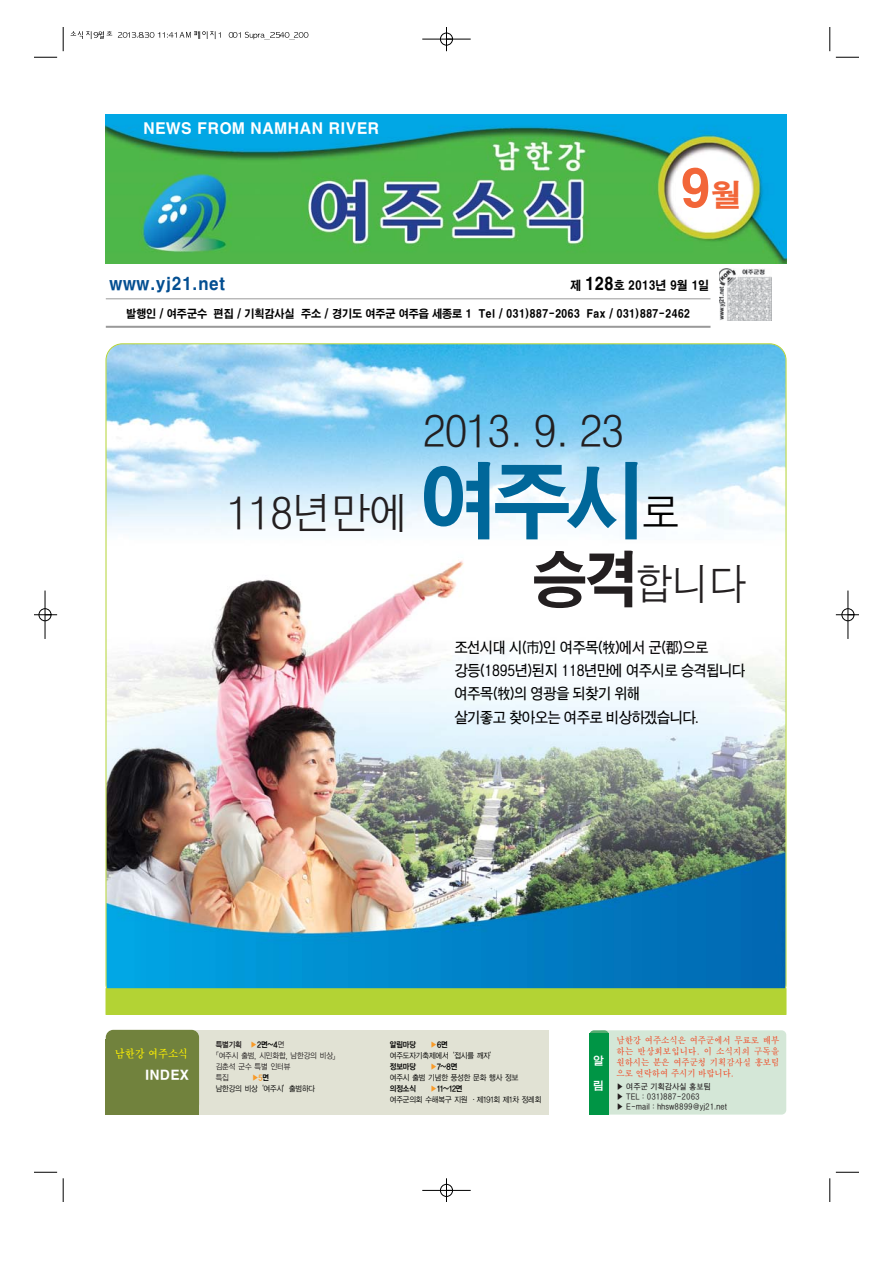
<style>
.page{position:relative;width:893px;height:1263px;background:#fff}
.page>*{position:absolute;margin:0;border:0;box-sizing:border-box;transform-origin:0 0}
.t1{font:50.4px "HY Go Thic Extra KS Cpc EUC H";color:#f26639}
.t2{font:43.35px "HY Go Thic Medium KS Cpc EUC H";letter-spacing:-.06em;color:#231f20;scale:.95 1}
.t3{font:43.35px "HY Go Thic Medium KS Cpc EUC H";letter-spacing:-.06em;color:#231f20;scale:.9 1}
.t4{font:17.1px "HY Go Thic Extra KS Cpc EUC H";color:#034e91;scale:.95 1}
.t5{font:15.15px/23.2px "HY Go Thic Bold KS Cpc EUC H";letter-spacing:-.06em;color:#000;scale:.9 1}
.t6{font:15.15px "HY Go Thic Extra KS Cpc EUC H";color:#fff}
.t7{font:13.05px "HY Go Thic Extra KS Cpc EUC H";color:#fff}
.t8{font:12.15px "HY Go Thic Extra KS Cpc EUC H";color:#000;scale:.9 1}
.t9{font:11.1px "HY Go Thic Extra KS Cpc EUC H";letter-spacing:-.005em;color:#000;scale:.91 1}
.t10{font:11.1px "HY Myeong Jo Bold KS Cpc EUC H";color:#fff200;scale:.9 1}
.t11{font:11.1px "HY Te Go Thic Bold KS Cpc EUC H";color:#fff}
.t12{font:9px/11.1px "HY Myeong Jo Bold KS Cpc EUC H";color:#ee512e;text-align:justify;scale:.9 1}
.t13{font:8.1px "YGO12 KS Cpc EUC H";letter-spacing:-.1em;color:#000;scale:.9 1}
.t14{font:8.1px/9.8px "HY Go Thic Bold KS Cpc EUC H";color:#231f20;scale:.9 1}
.t15{font:8.1px/11.1px "YGO12 KS Cpc EUC H";letter-spacing:-.095em;color:#231f20;scale:.9 1}
.t16{font:8.1px "YGO14 KS Cpc EUC H";letter-spacing:-.1em;color:#000;scale:.9 1}
.t17{font:8.1px "YGO14 KS Cpc EUC H";letter-spacing:-.1em;color:#231f20;scale:.9 1}
.t18{font:8.1px "YGO14 KS Cpc EUC H";color:#f89a28;scale:.9 1}
.s1{font-size:30.3px}
.s2{font-size:17.1px}
.s3{font-family:"HY Go Thic Extra KS Cpc EUC H";font-size:82.65px;color:#00679a}
.s4{color:#000}
.s5{font-family:"HY Go Thic Extra KS Cpc EUC H";font-size:60.45px}
.s6{color:#f89a28}
.s7{font-family:"YGO12 KS Cpc EUC H"}
</style>
<div class="page">
<img style="left:106px;top:115px;width:680px;height:149px">
<hr style="left:106px;top:299px;width:604px;height:1px;background:#999">
<hr style="left:106px;top:326px;width:604px;height:2px;background:#999">
<div style="left:114px;top:1030px;width:435px;height:85px;background:#e1e2d4"></div>
<div style="left:597px;top:1030px;width:189px;height:85px;background:#d4e7d7;border-radius:5px"></div>
<div style="left:106px;top:1030px;width:93px;height:82px;background:#71823d;border-radius:8px"></div>
<div style="left:106px;top:1039px;width:93px;height:76px;background:#71823d"></div>
<div style="left:589px;top:1030px;width:20px;height:85px;background:#53ab6f;border-radius:5px"></div>
<div style="left:589px;top:1033px;width:20px;height:82px;background:#009545"></div>
<img style="left:106px;top:344px;width:679px;height:656px;border-radius:16px">
<img style="left:719px;top:269px;width:52px;height:51px">
<div style="left:106px;top:989px;width:679px;height:25px;background:#b3d334"></div>
<div style="left:106px;top:988px;width:680px;height:27px;border:1px solid #b3d334"></div>
<svg style="left:228px;top:31px;width:80px;height:8px"></svg>
<svg style="left:63px;top:27px;width:158px;height:24px"></svg>
<svg style="left:35px;top:57px;width:22px;height:1px"></svg>
<svg style="left:829px;top:27px;width:1px;height:24px"></svg>
<svg style="left:835px;top:57px;width:23px;height:1px"></svg>
<svg style="left:63px;top:1178px;width:1px;height:24px"></svg>
<svg style="left:35px;top:1172px;width:22px;height:1px"></svg>
<svg style="left:829px;top:1172px;width:29px;height:30px"></svg>
<div style="left:440px;top:33px;width:13px;height:12px;border:1px solid #fff;border-radius:50%"></div>
<div style="left:440px;top:1184px;width:13px;height:13px;border:1px solid #fff;border-radius:50%"></div>
<div style="left:39px;top:608px;width:12px;height:13px;border:1px solid #fff;border-radius:50%"></div>
<div style="left:841px;top:608px;width:13px;height:13px;border:1px solid #fff;border-radius:50%"></div>
<hr style="left:422px;top:39px;width:48px;height:1px;background:#000">
<hr style="left:422px;top:1190px;width:48px;height:1px;background:#000">
<hr style="left:45px;top:591px;width:1px;height:48px;background:#000">
<hr style="left:847px;top:591px;width:1px;height:48px;background:#000">
<svg style="left:446px;top:27px;width:1px;height:24px"></svg>
<svg style="left:446px;top:1178px;width:1px;height:24px"></svg>
<svg style="left:35px;top:614px;width:22px;height:1px"></svg>
<svg style="left:835px;top:614px;width:23px;height:1px"></svg>
<div style="left:440px;top:33px;width:12px;height:12px;border:1px solid #000;border-radius:50%"></div>
<div style="left:440px;top:1184px;width:12px;height:13px;border:1px solid #000;border-radius:50%"></div>
<div style="left:39px;top:609px;width:12px;height:12px;border:1px solid #000;border-radius:50%"></div>
<div style="left:841px;top:609px;width:13px;height:12px;border:1px solid #000;border-radius:50%"></div>
<p class="t6" style="left:143px;top:122px;width:238px">NEWS FROM NAMHAN RIVER</p>
<h1 class="t1" style="left:679px;top:166px;width:63px">9<span class="s1">월</span></h1>
<p class="t4" style="left:109px;top:276px;width:124px">www.yj21.net</p>
<p class="t9" style="left:126px;top:308px;width:621px">발행인 / 여주군수 편집 / 기획감사실 주소 / 경기도 여주군 여주읍 세종로 1 Tel / 031)887-2063 Fax / 031)887-2462</p>
<p class="t8" style="left:570px;top:280px;width:156px">제 <span class="s2">128</span>호 2013년 9월 1일</p>
<h2 class="t2" style="left:422px;top:411px;width:214px">2013. 9. 23</h2>
<h2 class="t2" style="left:226px;top:493px;width:480px">118년만에 <span class="s3">여주시</span><span class="s4">로</span></h2>
<h2 class="t3" style="left:532px;top:565px;width:240px"><span class="s5">승격</span>합니다</h2>
<p class="t5" style="left:454px;top:637px;width:325px">조선시대 시(市)인 여주목(牧)에서 군(郡)으로 강등(1895년)된지 118년만에 여주시로 승격됩니다 여주목(牧)의 영광을 되찾기 위해<br>살기좋고 찾아오는 여주로 비상하겠습니다.</p>
<p class="t10" style="left:115px;top:1048px;width:83px">남한강 여주소식</p>
<p class="t7" style="left:145px;top:1069px;width:46px">INDEX</p>
<p class="t17" style="left:215px;top:1041px;width:78px">특별기획 <span class="s6">▶</span><span class="s4">2면~4</span><span class="s7">면</span></p>
<p class="t15" style="left:215px;top:1050px;width:140px;text-indent:-4px">「여주시 출범, 시민화합, 남한강의 비상」김춘석 군수 특별 인터뷰<br>특집</p>
<p class="t18" style="left:252px;top:1074px;width:21px">▶5<span class="s4">면</span></p>
<p class="t13" style="left:215px;top:1085px;width:113px">남한강의 비상‘여주시’출범하다</p>
<p class="t16" style="left:389px;top:1041px;width:31px">알림마당</p>
<p class="t16" style="left:430px;top:1041px;width:21px"><span class="s6">▶</span>6면</p>
<p class="t13" style="left:389px;top:1052px;width:121px">여주도자기축제에서‘접시를 깨자’</p>
<p class="t16" style="left:389px;top:1063px;width:31px">정보마당</p>
<p class="t16" style="left:430px;top:1063px;width:32px"><span class="s6">▶</span>7~8면</p>
<p class="t13" style="left:389px;top:1074px;width:145px">여주시 출범 기념한 풍성한 문화 행사 정보</p>
<p class="t16" style="left:389px;top:1085px;width:31px">의정소식</p>
<p class="t16" style="left:430px;top:1085px;width:38px"><span class="s6">▶</span>11~12면</p>
<p class="t13" style="left:389px;top:1096px;width:171px">여주군의회 수해복구 지원 ·제191회 제1차 정례회</p>
<p class="t11" style="left:593px;top:1056px;width:13px">알</p>
<p class="t11" style="left:593px;top:1081px;width:13px">림</p>
<p class="t12" style="left:616px;top:1035px;width:182px">남한강 여주소식은 여주군에서 무료로 배부 하는 반상회보입니다. 이 소식지의 구독을 원하시는 분은 여주군청 기획감사실 홍보팀 으로 연락하여 주시기 바랍니다.</p>
<p class="t14" style="left:616px;top:1082px;width:124px">▶ 여주군 기획감사실 홍보팀<br>▶ TEL : 031)887-2063<br>▶ E-mail : hhsw8899@yj21.net</p>
</div>
